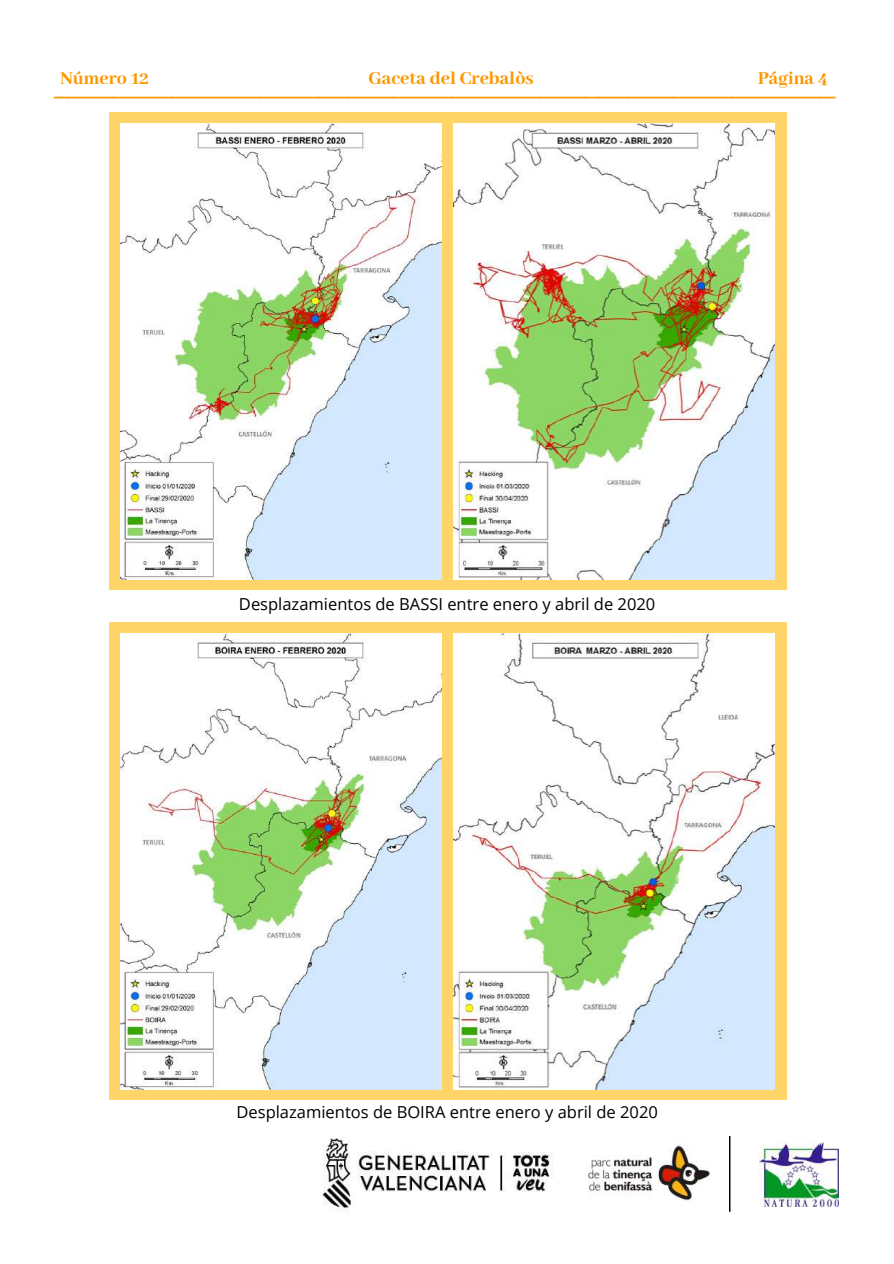
<style>
.page{position:relative;width:894px;height:1264px;background:#fff}
.page>*{position:absolute;margin:0;border:0;box-sizing:border-box;transform-origin:0 0}
.t1{font:26.55px "Arimo";color:#fc9700}
.t2{font:800 19.8px "Abhaya Libre";color:#fc9700}
.t3{font:16.5px "Open Sans";color:#000}
</style>
<div class="page">
<div style="left:109px;top:622px;width:677px;height:477px;background:#ffd56a"></div>
<img style="left:120px;top:633px;width:321px;height:456px">
<img style="left:453px;top:633px;width:321px;height:456px">
<img style="left:759px;top:1142px;width:79px;height:64px">
<img style="left:588px;top:1145px;width:122px;height:56px">
<img style="left:322px;top:1138px;width:232px;height:74px">
<svg style="left:729px;top:1136px;width:1px;height:75px"></svg>
<div style="left:109px;top:113px;width:677px;height:477px;background:#ffd56a"></div>
<img style="left:120px;top:124px;width:321px;height:456px">
<img style="left:453px;top:124px;width:321px;height:456px">
<p class="t2" style="left:60px;top:67px;width:90px">Número 12</p>
<p class="t2" style="left:368px;top:67px;width:167px">Gaceta del Crebalòs</p>
<p class="t2" style="left:757px;top:67px;width:72px">Página 4</p>
<h1 class="t1" style="left:54px;top:69px;width:782px">_____________________________________________________</h1>
<p class="t3" style="left:239px;top:592px;width:418px">Desplazamientos de BASSI entre enero y abril de 2020</p>
<p class="t3" style="left:236px;top:1100px;width:423px">Desplazamientos de BOIRA entre enero y abril de 2020</p>
</div>
